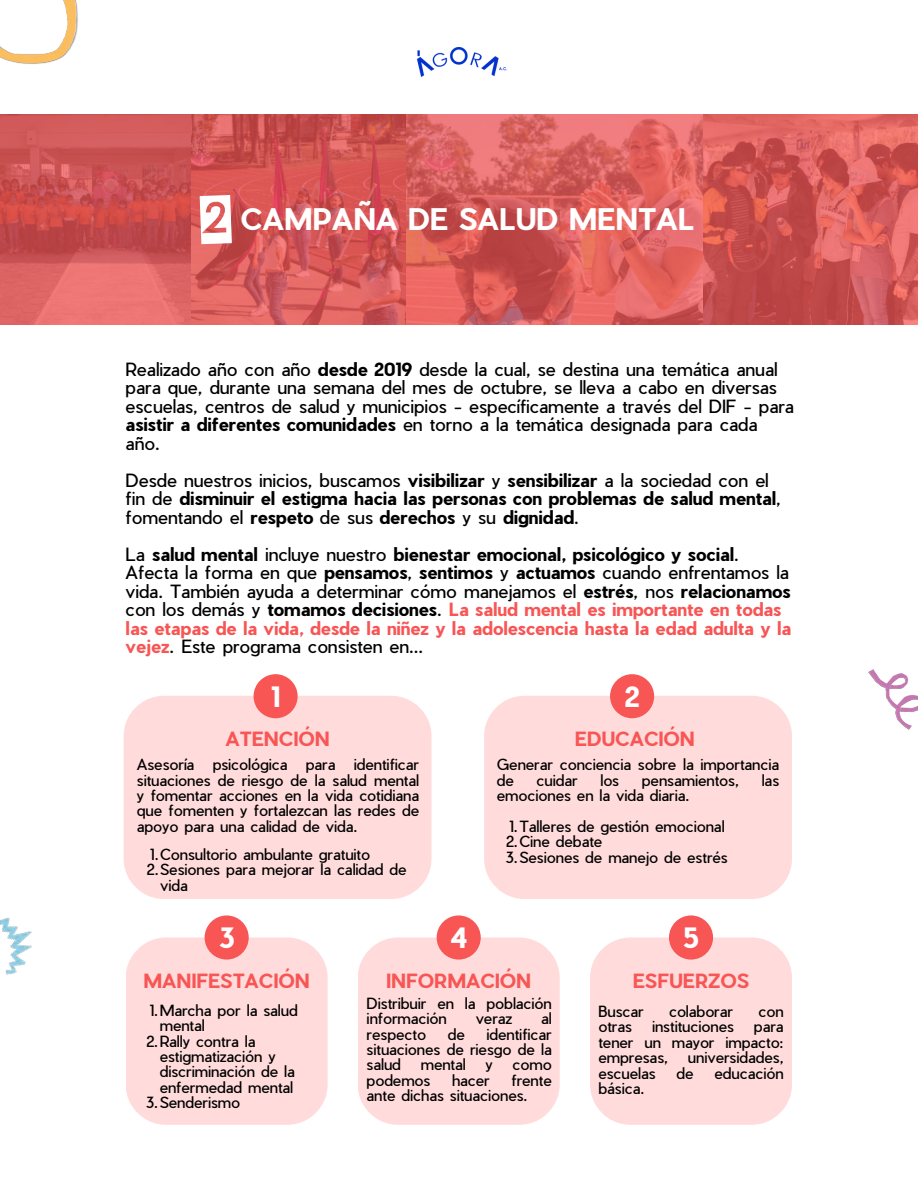
<style>
.page{position:relative;width:918px;height:1188px;background:#fff}
.page>*{position:absolute;margin:0;border:0;box-sizing:border-box;transform-origin:0 0}
.t1{font:66.15px "Earwig Factory";color:#fff}
.t2{font:700 29.1px "Pier Sans";color:#fff}
.t3{font:700 27.45px "Pier Sans";color:#fff}
.t4{font:700 19.2px "Pier Sans";color:#f85555}
.t5{font:17.85px/18.5px "Pier Sans";color:#000}
.t6{font:700 17.85px/18.5px "Pier Sans";color:#000}
.t7{font:15.15px/15.5px "Pier Sans";color:#000}
.s1{font-weight:700}
.s2{font-weight:400}
.s3{font-weight:700;color:#f85555}
</style>
<div class="page">
<img style="left:416px;top:48px;width:92px;height:29px">
<img style="left:869px;top:670px;width:49px;height:59px">
<img style="left:0;top:0;width:78px;height:64px">
<svg style="left:0;top:115px;width:918px;height:210px;background:#d55b5a"></svg>
<div style="left:124px;top:696px;width:308px;height:203px;background:#ffdbdb;border-radius:40px"></div>
<div style="left:484px;top:696px;width:308px;height:203px;background:#ffdbdb;border-radius:40px"></div>
<div style="left:126px;top:938px;width:202px;height:187px;background:#ffdbdb;border-radius:40px"></div>
<div style="left:358px;top:938px;width:202px;height:187px;background:#ffdbdb;border-radius:40px"></div>
<div style="left:590px;top:938px;width:202px;height:187px;background:#ffdbdb;border-radius:40px"></div>
<div style="left:254px;top:674px;width:44px;height:44px;background:#f85555;border-radius:50%"></div>
<div style="left:610px;top:674px;width:44px;height:44px;background:#f85555;border-radius:50%"></div>
<div style="left:205px;top:915px;width:44px;height:45px;background:#f85555;border-radius:50%"></div>
<div style="left:437px;top:915px;width:44px;height:45px;background:#f85555;border-radius:50%"></div>
<div style="left:669px;top:915px;width:44px;height:45px;background:#f85555;border-radius:50%"></div>
<img style="left:0;top:917px;width:32px;height:58px">
<h3 class="t1" style="left:193px;top:171px;width:47px">2</h3>
<h3 class="t2" style="left:241px;top:201px;width:455px">CAMPAÑA DE SALUD MENTAL</h3>
<h1 class="t5" style="left:126px;top:359px;width:670px">Realizado año con año <span class="s1">desde 2019</span> desde la cual, se destina una temática anual para que, durante una semana del mes de octubre, se lleva a cabo en diversas escuelas, centros de salud y municipios - específicamente a través del DIF - para <span class="s1">asistir a diferentes comunidades</span> en torno a la temática designada para cada año.</h1>
<p class="t6" style="left:126px;top:470px;width:657px"><span class="s2">Desde nuestros inicios, buscamos</span> visibilizar <span class="s2">y</span> sensibilizar <span class="s2">a la sociedad con el fin de</span> disminuir el estigma hacia las personas con problemas de salud mental<span class="s2">, fomentando el</span> respeto <span class="s2">de sus</span> derechos <span class="s2">y su</span> dignidad<span class="s2">.</span></p>
<h3 class="t5" style="left:126px;top:544px;width:667px">La <span class="s1">salud mental</span> incluye nuestro <span class="s1">bienestar emocional, psicológico y social</span>.<br>Afecta la forma en que <span class="s1">pensamos</span>, <span class="s1">sentimos</span> y <span class="s1">actuamos</span> cuando enfrentamos la vida. También ayuda a determinar cómo manejamos el <span class="s1">estrés</span>, nos <span class="s1">relacionamos </span>con los demás y <span class="s1">tomamos decisiones</span>. <span class="s3">La salud mental es importante en todas las etapas de la vida, desde la niñez y la adolescencia hasta la edad adulta y la vejez</span>. Este programa consisten en...</h3>
<p class="t3" style="left:271px;top:679px;width:11px">1</p>
<h2 class="t3" style="left:624px;top:679px;width:17px">2</h2>
<p class="t4" style="left:226px;top:727px;width:106px">ATENCIÓN</p>
<h2 class="t4" style="left:575px;top:727px;width:121px">EDUCACIÓN</h2>
<p class="t7" style="left:137px;top:756px;width:284px;text-align:justify">Asesoría psicológica para identificar situaciones de riesgo de la salud mental y fomentar acciones en la vida cotidiana que fomenten y fortalezcan las redes de apoyo para una calidad de vida.</p>
<p class="t7" style="left:497px;top:756px;width:284px">Generar conciencia sobre la importancia de</p>
<p class="t7" style="left:537px;top:772px;width:43px">cuidar</p>
<p class="t7" style="left:600px;top:772px;width:20px">los</p>
<p class="t7" style="left:642px;top:772px;width:99px">pensamientos,</p>
<p class="t7" style="left:762px;top:772px;width:19px">las</p>
<p class="t7" style="left:497px;top:787px;width:194px">emociones en la vida diaria.</p>
<p class="t7" style="left:509px;top:818px;width:217px">1.Talleres de gestión emocional</p>
<h2 class="t7" style="left:506px;top:833px;width:98px">2.Cine debate</h2>
<p class="t7" style="left:506px;top:849px;width:224px">3.Sesiones de manejo de estrés</p>
<h2 class="t7" style="left:150px;top:846px;width:222px">1.Consultorio ambulante gratuito</h2>
<p class="t7" style="left:160px;top:861px;width:248px;text-indent:-13px">2.Sesiones para mejorar la calidad de vida</p>
<p class="t3" style="left:219px;top:920px;width:17px">3</p>
<p class="t3" style="left:450px;top:920px;width:19px">4</p>
<p class="t3" style="left:683px;top:920px;width:18px">5</p>
<p class="t4" style="left:144px;top:968px;width:168px">MANIFESTACIÓN</p>
<p class="t4" style="left:386px;top:969px;width:146px">INFORMACIÓN</p>
<p class="t4" style="left:633px;top:969px;width:118px">ESFUERZOS</p>
<p class="t7" style="left:160px;top:1002px;width:139px;text-indent:-10px">1.Marcha por la salud mental</p>
<p class="t7" style="left:160px;top:1033px;width:137px;text-indent:-13px">2.Rally contra la estigmatización y discriminación de la enfermedad mental</p>
<p class="t7" style="left:146px;top:1094px;width:96px">3.Senderismo</p>
<h2 class="t7" style="left:367px;top:995px;width:187px">Distribuir en la población información</h2>
<h2 class="t7" style="left:476px;top:1010px;width:38px">veraz</h2>
<h2 class="t7" style="left:541px;top:1010px;width:12px">al</h2>
<h2 class="t7" style="left:367px;top:1026px;width:187px;text-align:justify;text-indent:120px">identificar situaciones de riesgo de la salud</h2>
<h2 class="t7" style="left:367px;top:1026px;width:61px">respecto</h2>
<h2 class="t7" style="left:448px;top:1026px;width:19px">de</h2>
<h2 class="t7" style="left:421px;top:1056px;width:47px">mental</h2>
<h2 class="t7" style="left:486px;top:1056px;width:9px">y</h2>
<h2 class="t7" style="left:513px;top:1056px;width:41px">como</h2>
<h2 class="t7" style="left:367px;top:1072px;width:65px">podemos</h2>
<h2 class="t7" style="left:452px;top:1072px;width:39px">hacer</h2>
<h2 class="t7" style="left:367px;top:1072px;width:187px;text-indent:145px">frente ante dichas situaciones.</h2>
<p class="t7" style="left:598px;top:1003px;width:47px">Buscar</p>
<p class="t7" style="left:669px;top:1003px;width:65px">colaborar</p>
<p class="t7" style="left:758px;top:1003px;width:27px">con</p>
<p class="t7" style="left:598px;top:1018px;width:35px">otras</p>
<p class="t7" style="left:652px;top:1018px;width:83px">instituciones</p>
<p class="t7" style="left:598px;top:1018px;width:187px;text-align:justify;text-indent:155px">para tener un mayor impacto: empresas,</p>
<p class="t7" style="left:688px;top:1049px;width:97px">universidades,</p>
<p class="t7" style="left:598px;top:1065px;width:59px">escuelas</p>
<p class="t7" style="left:677px;top:1065px;width:19px">de</p>
<p class="t7" style="left:715px;top:1065px;width:71px">educación</p>
<p class="t7" style="left:598px;top:1080px;width:47px">básica.</p>
</div>
